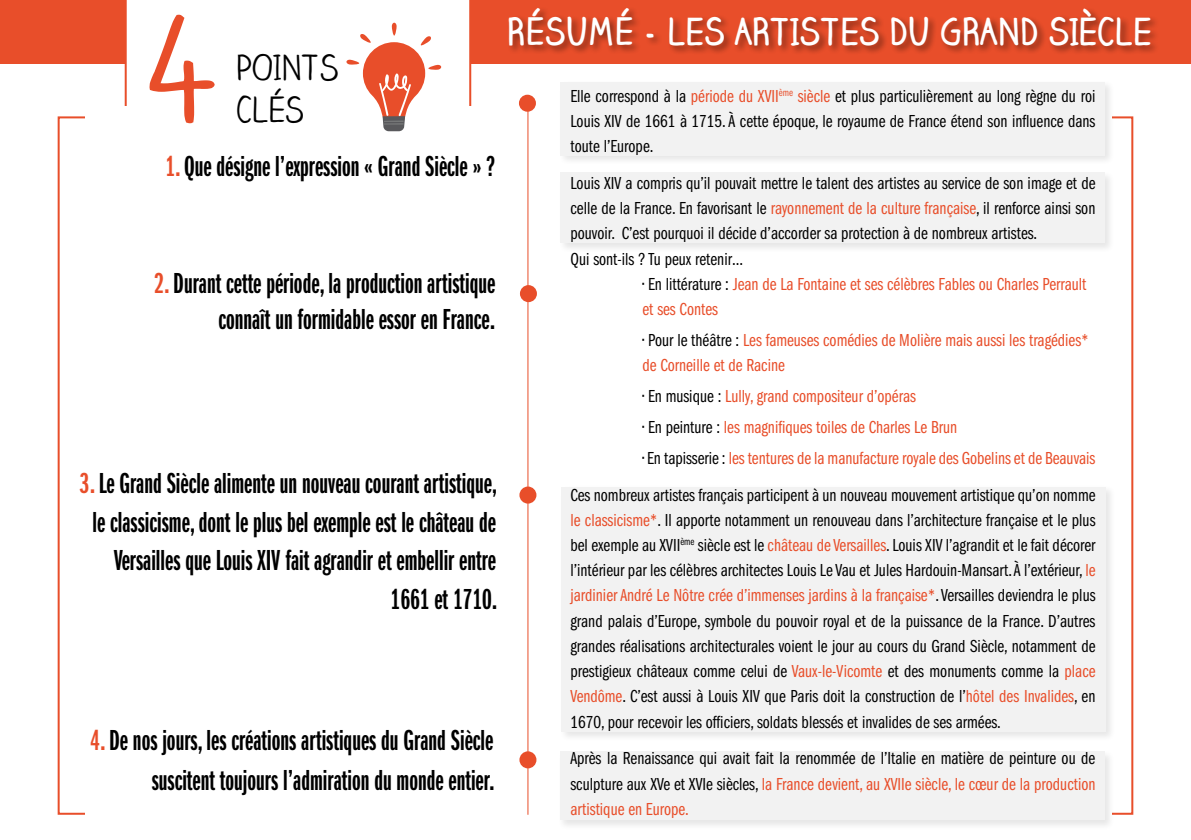
<style>
.page{position:relative;width:1191px;height:840px;background:#fff}
.page>*{position:absolute;margin:0;border:0;box-sizing:border-box;transform-origin:0 0}
.t1{font:700 36px "Claire Hand";color:#fff}
.t2{font:34.6px/41.4px "Claire Hand";color:#000}
.t3{font:30px/38.8px "Franklin Gothic LT Pro Dm X Cm";color:#000;text-align:right}
.t4{font:18px/25.2px "Franklin Gothic LT Pro Bk Cm";color:#000;text-align:justify}
.t5{font:18px/25.2px "Franklin Gothic LT Pro Bk Cm";color:#e84e2a}
.s1{color:#e84e2a}
.s2{color:#000}
</style>
<div class="page">
<div style="left:0;top:0;width:1191px;height:64px;background:#e84e2a"></div>
<div style="left:507px;top:6px;width:652px;height:49px;background:#000;opacity:.45"></div>
<div style="left:125px;top:0;width:346px;height:106px;background:#fff"></div>
<svg style="left:346px;top:23px;width:95px;height:108px"></svg>
<div style="left:558px;top:80px;width:556px;height:85px;background:#f2f2f2"></div>
<div style="left:558px;top:170px;width:556px;height:83px;background:#000;opacity:.1"></div>
<div style="left:560px;top:172px;width:545px;height:71px;background:#f2f2f2"></div>
<div style="left:559px;top:484px;width:556px;height:257px;background:#f2f2f2"></div>
<div style="left:557px;top:749px;width:557px;height:80px;background:#000;opacity:.1"></div>
<div style="left:560px;top:751px;width:544px;height:68px;background:#f2f2f2"></div>
<hr style="left:527px;top:101px;width:1px;height:713px;background:#e84e2a">
<div style="left:519px;top:95px;width:17px;height:17px;background:#e84e2a;border-radius:50%"></div>
<div style="left:520px;top:285px;width:17px;height:17px;background:#e84e2a;border-radius:50%"></div>
<div style="left:519px;top:486px;width:17px;height:17px;background:#e84e2a;border-radius:50%"></div>
<div style="left:519px;top:751px;width:17px;height:17px;background:#e84e2a;border-radius:50%"></div>
<svg style="left:149px;top:15px;width:66px;height:108px"></svg>
<h2 class="t2" style="left:236px;top:47px;width:104px">POINTS<br>CLÉS</h2>
<h3 class="t3" style="left:165px;top:147px;width:331px"><span class="s1">1.</span> Que désigne l’expression « Grand Siècle » ?</h3>
<h3 class="t3" style="left:155px;top:265px;width:342px;line-height:36px"><span class="s1">2.</span> Durant cette période, la production artistique connaît un formidable essor en France.</h3>
<h3 class="t3" style="left:80px;top:463px;width:419px"><span class="s1">3.</span> Le Grand Siècle alimente un nouveau courant artistique, le classicisme, dont le plus bel exemple est le château de Versailles que Louis XIV fait agrandir et embellir entre 1661 et 1710.</h3>
<h3 class="t3" style="left:90px;top:720px;width:406px;line-height:40px"><span class="s1">4.</span> De nos jours, les créations artistiques du Grand Siècle suscitent toujours l’admiration du monde entier.</h3>
<h1 class="t1" style="left:507px;top:6px;width:646px">RÉSUMÉ - LES ARTISTES DU GRAND SIÈCLE</h1>
<p class="t4" style="left:570px;top:83px;width:526px">Elle correspond à la <span class="s1">période du XVII</span><sup>ème</sup> <span class="s1">siècle</span> et plus particulièrement au long règne du roi Louis XIV de 1661 à 1715. À cette époque, le royaume de France étend son influence dans toute l’Europe.</p>
<p class="t4" style="left:570px;top:170px;width:526px;text-align:left">Louis XIV a compris qu’il pouvait mettre le talent des artistes au service de son image et de celle de la France. En favorisant le <span class="s1">rayonnement de la culture française</span>, il renforce ainsi son pouvoir. C’est pourquoi il décide d’accorder sa protection à de nombreux artistes.<br>Qui sont-ils ? Tu peux retenir…</p>
<p class="t5" style="left:642px;top:271px;width:445px"><span class="s2">• En littérature :</span> Jean de La Fontaine et ses célèbres Fables ou Charles Perrault et ses Contes</p>
<p class="t5" style="left:642px;top:327px;width:448px"><span class="s2">• Pour le théâtre :</span> Les fameuses comédies de Molière mais aussi les tragédies* de Corneille et de Racine</p>
<p class="t5" style="left:642px;top:383px;width:275px"><span class="s2">• En musique :</span> Lully, grand compositeur d’opéras</p>
<p class="t5" style="left:642px;top:414px;width:316px"><span class="s2">• En peinture :</span> les magnifiques toiles de Charles Le Brun</p>
<p class="t4" style="left:570px;top:439px;width:526px;line-height:36.6px;text-align:right">• En tapisserie : <span class="s1">les tentures de la manufacture royale des Gobelins et de Beauvais<br></span>Ces nombreux artistes français participent à un nouveau mouvement artistique qu’on nomme</p>
<p class="t4" style="left:570px;top:507px;width:526px"><span class="s1">le classicisme*</span>. Il apporte notamment un renouveau dans l’architecture française et le plus bel exemple au XVII<sup>ème</sup> siècle est le <span class="s1">château de Versailles</span>. Louis XIV l’agrandit et le fait décorer l’intérieur par les célèbres architectes Louis Le Vau et Jules Hardouin-Mansart. À l’extérieur, <span class="s1">le jardinier André Le Nôtre crée d’immenses jardins à la française*</span>. Versailles deviendra le plus grand palais d’Europe, symbole du pouvoir royal et de la puissance de la France. D’autres grandes réalisations architecturales voient le jour au cours du Grand Siècle, notamment de prestigieux châteaux comme celui de <span class="s1">Vaux-le-Vicomte</span> et des monuments comme la <span class="s1">place Vendôme</span>. C’est aussi à Louis XIV que Paris doit la construction de l’<span class="s1">hôtel des Invalides</span>, en 1670, pour recevoir les officiers, soldats blessés et invalides de ses armées.</p>
<p class="t4" style="left:570px;top:745px;width:526px">Après la Renaissance qui avait fait la renommée de l’Italie en matière de peinture ou de sculpture aux XVe et XVIe siècles, <span class="s1">la France devient, au XVIIe siècle, le cœur de la production artistique en Europe.</span></p>
</div>
